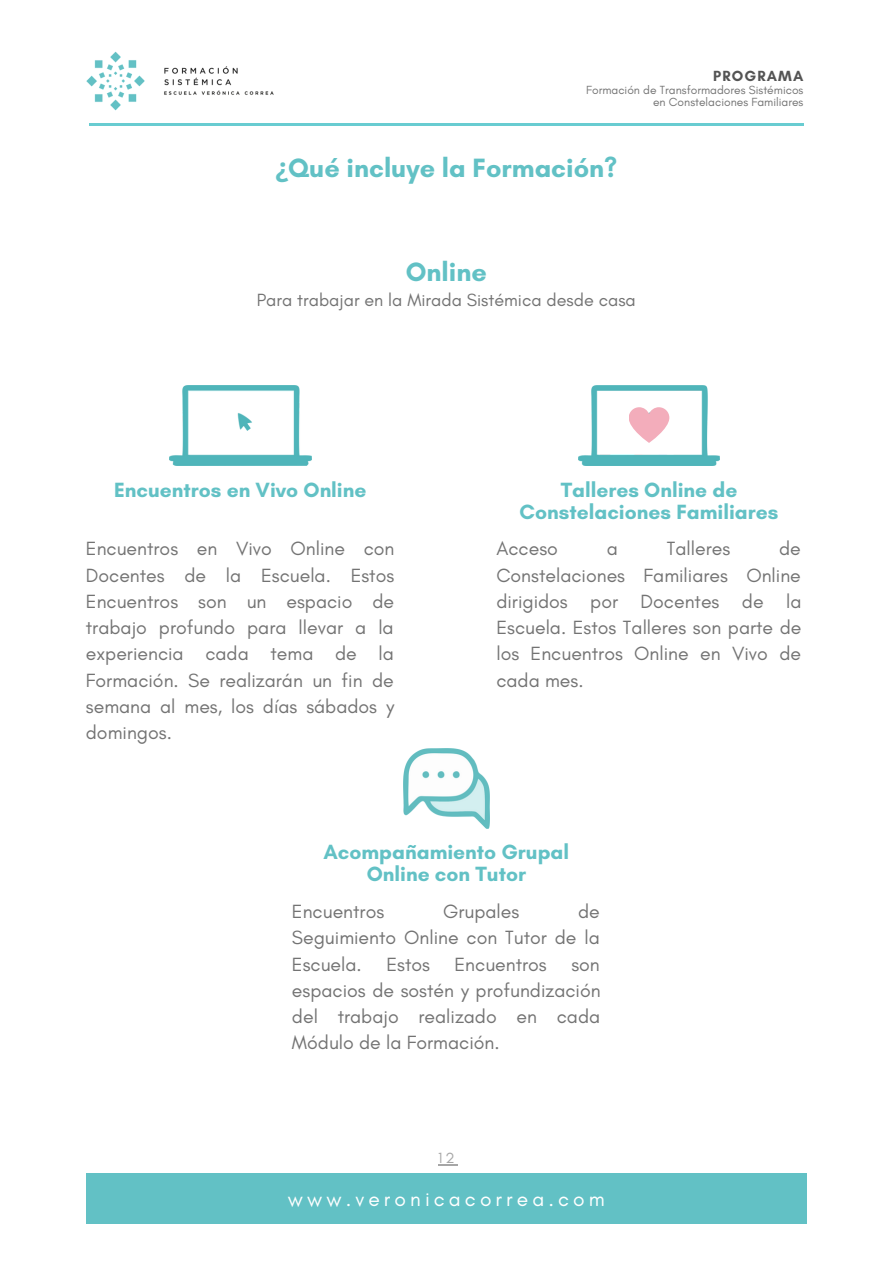
<style>
.page{position:relative;width:893px;height:1264px;background:#fff}
.page>*{position:absolute;margin:0;border:0;box-sizing:border-box;transform-origin:0 0}
.t1{font:700 27px "Glacial Indifference";color:#62c1c5}
.t2{font:700 21px "Glacial Indifference";color:#62c1c5}
.t3{font:21px "Glacial Indifference";letter-spacing:.195em;color:#fff}
.t4{font:19.5px/26.2px "Glacial Indifference";color:#737373;text-align:justify}
.t5{font:18px "Glacial Indifference";color:#737373}
.t6{font:700 15px "Glacial Indifference";letter-spacing:.075em;color:#545454}
.t7{font:15px "Glacial Indifference";color:#a6a6a6}
.t8{font:12px "Glacial Indifference";color:#737373}
.s1{font-family:"Noto Sans"}
</style>
<div class="page">
<img style="left:86px;top:51px;width:191px;height:75px">
<hr style="left:89px;top:123px;width:714px;height:2px;background:#68ccd1">
<div style="left:86px;top:1173px;width:720px;height:51px;background:#62c1c5"></div>
<img style="left:169px;top:385px;width:142px;height:80px">
<img style="left:578px;top:385px;width:141px;height:80px">
<svg style="left:628px;top:407px;width:41px;height:36px"></svg>
<svg style="left:438px;top:1164px;width:19px;height:1px"></svg>
<img style="left:403px;top:748px;width:86px;height:80px">
<p class="t6" style="left:713px;top:66px;width:92px">PROGRAMA</p>
<p class="t8" style="left:586px;top:83px;width:219px">Formación de Transformadores Sistémicos</p>
<p class="t8" style="left:653px;top:95px;width:152px">en Constelaciones Familiares</p>
<p class="t1" style="left:275px;top:151px;width:343px"><span class="s1">¿</span>Qué incluye la Formación?</p>
<p class="t1" style="left:406px;top:256px;width:83px">Online</p>
<p class="t5" style="left:257px;top:288px;width:380px">Para trabajar en la Mirada Sistémica desde casa</p>
<p class="t2" style="left:114px;top:477px;width:254px">Encuentros en Vivo Online</p>
<p class="t4" style="left:86px;top:535px;width:310px">Encuentros en Vivo Online con Docentes de la Escuela. Estos Encuentros son un espacio de trabajo profundo para llevar a la experiencia cada tema de la Formación. Se realizarán un fin de semana al mes, los días sábados y domingos.</p>
<p class="t2" style="left:560px;top:476px;width:178px">Talleres Online de</p>
<p class="t2" style="left:519px;top:499px;width:260px">Constelaciones Familiares</p>
<p class="t4" style="left:496px;top:535px;width:63px">Acceso</p>
<p class="t4" style="left:606px;top:535px;width:13px">a</p>
<p class="t4" style="left:666px;top:535px;width:65px">Talleres</p>
<p class="t4" style="left:496px;top:535px;width:306px;text-indent:283px">de Constelaciones Familiares Online dirigidos por Docentes de la Escuela. Estos Talleres son parte de los Encuentros Online en Vivo de cada mes.</p>
<p class="t2" style="left:323px;top:838px;width:247px">Acompañamiento Grupal</p>
<p class="t2" style="left:366px;top:861px;width:161px">Online con Tutor</p>
<p class="t4" style="left:292px;top:898px;width:309px;text-indent:286px">de Seguimiento Online con Tutor de la Escuela.</p>
<p class="t4" style="left:292px;top:898px;width:94px">Encuentros</p>
<p class="t4" style="left:443px;top:898px;width:78px">Grupales</p>
<p class="t4" style="left:386px;top:950px;width:45px">Estos</p>
<p class="t4" style="left:454px;top:950px;width:94px">Encuentros</p>
<p class="t4" style="left:292px;top:950px;width:310px;text-indent:279px">son espacios de sostén y profundización del trabajo realizado en cada Módulo de la Formación.</p>
<p class="t7" style="left:438px;top:1148px;width:18px">12</p>
<p class="t3" style="left:288px;top:1185px;width:318px">www.veronicacorrea.com</p>
</div>
